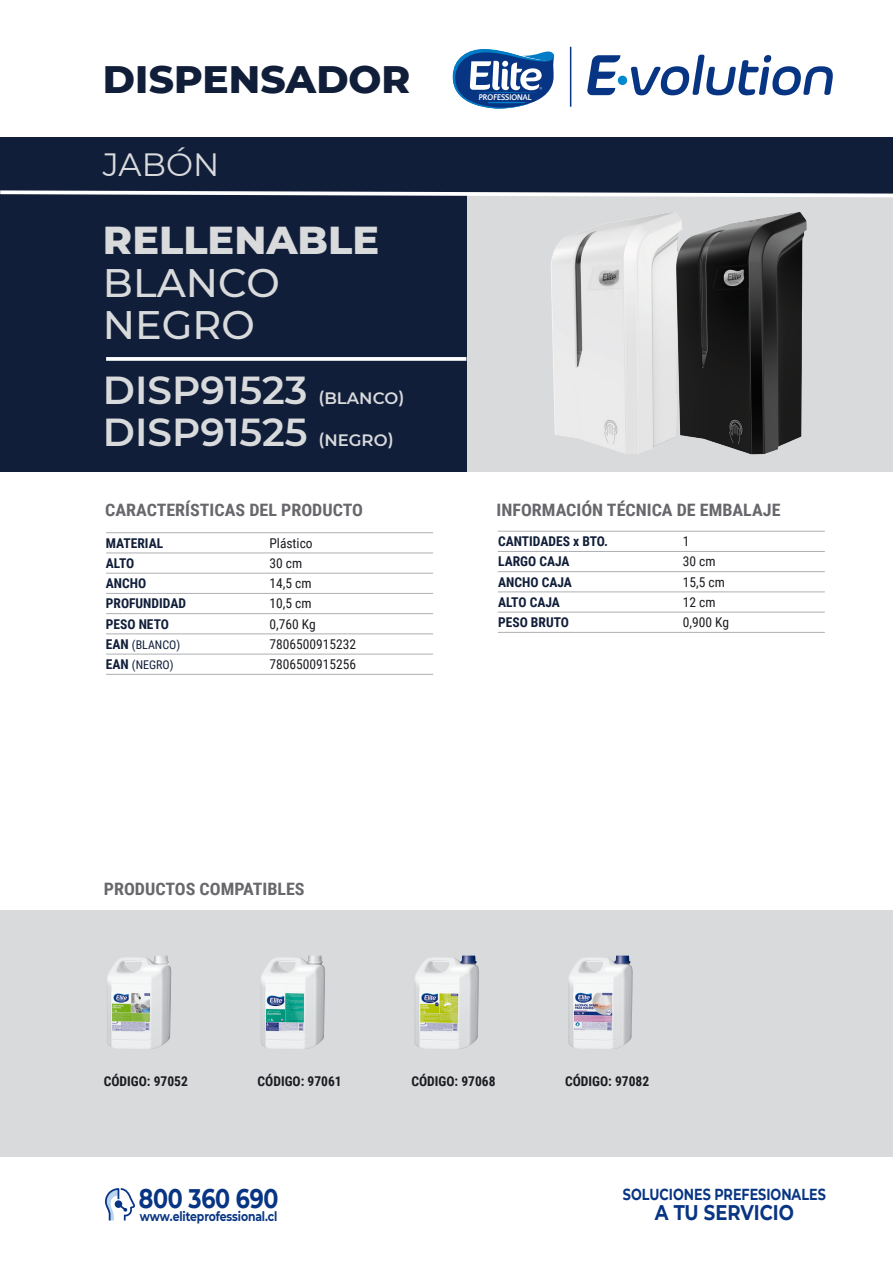
<style>
.page{position:relative;width:893px;height:1263px;background:#fff}
.page>*{position:absolute;margin:0;border:0;box-sizing:border-box;transform-origin:0 0}
.t1{font:500 39.75px/42.9px "Montserrat";color:#d8dadc}
.t2{font:800 39.75px "Montserrat";color:#d8dadc}
.t3{font:600 39px "Montserrat";color:#d8dadc}
.t4{font:800 39px "Montserrat";color:#111e39}
.t5{font:32.25px "Montserrat";color:#d8dadc}
.t6{font:700 26.85px "Montserrat";letter-spacing:-.01em;color:#083583;scale:.82 1}
.t7{font:700 21.15px "Montserrat";color:#083583;scale:.85 1}
.t8{font:700 17.1px "Roboto Condensed";color:#68676c;scale:1.05 1}
.t9{font:600 16.5px "Montserrat";color:#d8dadc}
.t10{font:700 15.9px "Montserrat";color:#083583;scale:.8 1}
.t11{font:700 13.5px/20.2px "Roboto Condensed";color:#111e39}
.t12{font:13.5px/20.2px "Roboto Condensed";color:#1b1c20}
.t13{font:700 13.5px "Roboto Condensed";color:#1b1c20}
.t14{font:700 13.05px "Montserrat";letter-spacing:-.01em;color:#083583;scale:.83 1}
.t15{font:12px/20.2px "Roboto Condensed";color:#111e39}
.t16{font:700 8.7px "Quattrocento Sans";color:#fff;scale:.95 1}
.s1{font-weight:700;font-size:13.5px}
</style>
<div class="page">
<div style="left:1px;top:911px;width:892px;height:246px;background:#d8dadc"></div>
<img style="left:261px;top:955px;width:64px;height:94px">
<img style="left:107px;top:955px;width:65px;height:94px">
<img style="left:568px;top:955px;width:65px;height:94px">
<img style="left:414px;top:955px;width:65px;height:94px">
<div style="left:0;top:191px;width:466px;height:281px;background:#111e39"></div>
<svg style="left:106px;top:357px;width:256px;height:4px"></svg>
<div style="left:0;top:138px;width:893px;height:56px;background:#111e39"></div>
<svg style="left:0;top:190px;width:362px;height:6px"></svg>
<hr style="left:106px;top:532px;width:327px;height:1px;background:#aeafb2">
<hr style="left:106px;top:553px;width:327px;height:1px;background:#aeafb2">
<hr style="left:106px;top:573px;width:327px;height:1px;background:#aeafb2">
<hr style="left:106px;top:593px;width:327px;height:1px;background:#aeafb2">
<hr style="left:106px;top:613px;width:327px;height:1px;background:#aeafb2">
<hr style="left:106px;top:633px;width:327px;height:1px;background:#aeafb2">
<hr style="left:106px;top:654px;width:327px;height:1px;background:#aeafb2">
<hr style="left:106px;top:674px;width:327px;height:1px;background:#aeafb2">
<hr style="left:498px;top:531px;width:327px;height:1px;background:#aeafb2">
<hr style="left:498px;top:551px;width:327px;height:1px;background:#aeafb2">
<hr style="left:498px;top:571px;width:327px;height:1px;background:#aeafb2">
<hr style="left:498px;top:591px;width:327px;height:1px;background:#aeafb2">
<hr style="left:498px;top:612px;width:327px;height:1px;background:#aeafb2">
<hr style="left:498px;top:632px;width:327px;height:1px;background:#aeafb2">
<svg style="left:105px;top:1188px;width:30px;height:32px"></svg>
<hr style="left:570px;top:47px;width:1px;height:60px;background:#083583">
<div style="left:618px;top:76px;width:9px;height:9px;background:#0089d0;border-radius:50%"></div>
<svg style="left:631px;top:55px;width:202px;height:41px"></svg>
<svg style="left:587px;top:55px;width:33px;height:40px"></svg>
<svg style="left:453px;top:49px;width:102px;height:60px"></svg>
<img style="left:362px;top:191px;width:123px;height:281px">
<img style="left:485px;top:192px;width:408px;height:280px">
<h2 class="t4" style="left:103px;top:51px;width:309px">DISPENSADOR</h2>
<h3 class="t5" style="left:103px;top:143px;width:118px">JABÓN</h3>
<h1 class="t2" style="left:103px;top:210px;width:278px">RELLENABLE</h1>
<h1 class="t1" style="left:103px;top:259px;width:178px">BLANCO<br>NEGRO</h1>
<h2 class="t3" style="left:103px;top:363px;width:206px">DISP91523</h2>
<h2 class="t3" style="left:103px;top:405px;width:206px">DISP91525</h2>
<p class="t9" style="left:318px;top:387px;width:88px">(BLANCO)</p>
<p class="t9" style="left:318px;top:429px;width:77px">(NEGRO)</p>
<p class="t16" style="left:478px;top:93px;width:58px">PROFESSIONAL</p>
<p class="t8" style="left:105px;top:498px;width:247px">CARACTERÍSTICAS DEL PRODUCTO</p>
<p class="t8" style="left:497px;top:498px;width:272px">INFORMACIÓN TÉCNICA DE EMBALAJE</p>
<p class="t12" style="left:683px;top:531px;width:48px">1<br>30 cm<br>15,5 cm<br>12 cm<br>0,900 Kg</p>
<p class="t11" style="left:498px;top:531px;width:112px">CANTIDADES x BTO.<br>LARGO CAJA<br>ANCHO CAJA<br>ALTO CAJA<br>PESO BRUTO</p>
<p class="t12" style="left:269px;top:532px;width:88px">Plástico<br>30 cm<br>14,5 cm<br>10,5 cm<br>0,760 Kg<br>7806500915232<br>7806500915256</p>
<p class="t11" style="left:106px;top:532px;width:82px">MATERIAL<br>ALTO<br>ANCHO<br>PROFUNDIDAD<br>PESO NETO</p>
<p class="t15" style="left:106px;top:634px;width:76px"><span class="s1">EAN</span> (BLANCO)<br><span class="s1">EAN</span> (NEGRO)</p>
<p class="t8" style="left:104px;top:877px;width:193px">PRODUCTOS COMPATIBLES</p>
<p class="t13" style="left:104px;top:1071px;width:86px">CÓDIGO: 97052</p>
<p class="t13" style="left:258px;top:1071px;width:86px">CÓDIGO: 97061</p>
<p class="t13" style="left:411px;top:1071px;width:86px">CÓDIGO: 97068</p>
<p class="t13" style="left:565px;top:1071px;width:86px">CÓDIGO: 97082</p>
<h3 class="t6" style="left:139px;top:1179px;width:172px">800 360 690</h3>
<p class="t14" style="left:140px;top:1206px;width:167px">www.eliteprofessional.cl</p>
<p class="t10" style="left:623px;top:1183px;width:255px">SOLUCIONES PREFESIONALES</p>
<h3 class="t7" style="left:655px;top:1197px;width:165px">A TU SERVICIO</h3>
</div>
